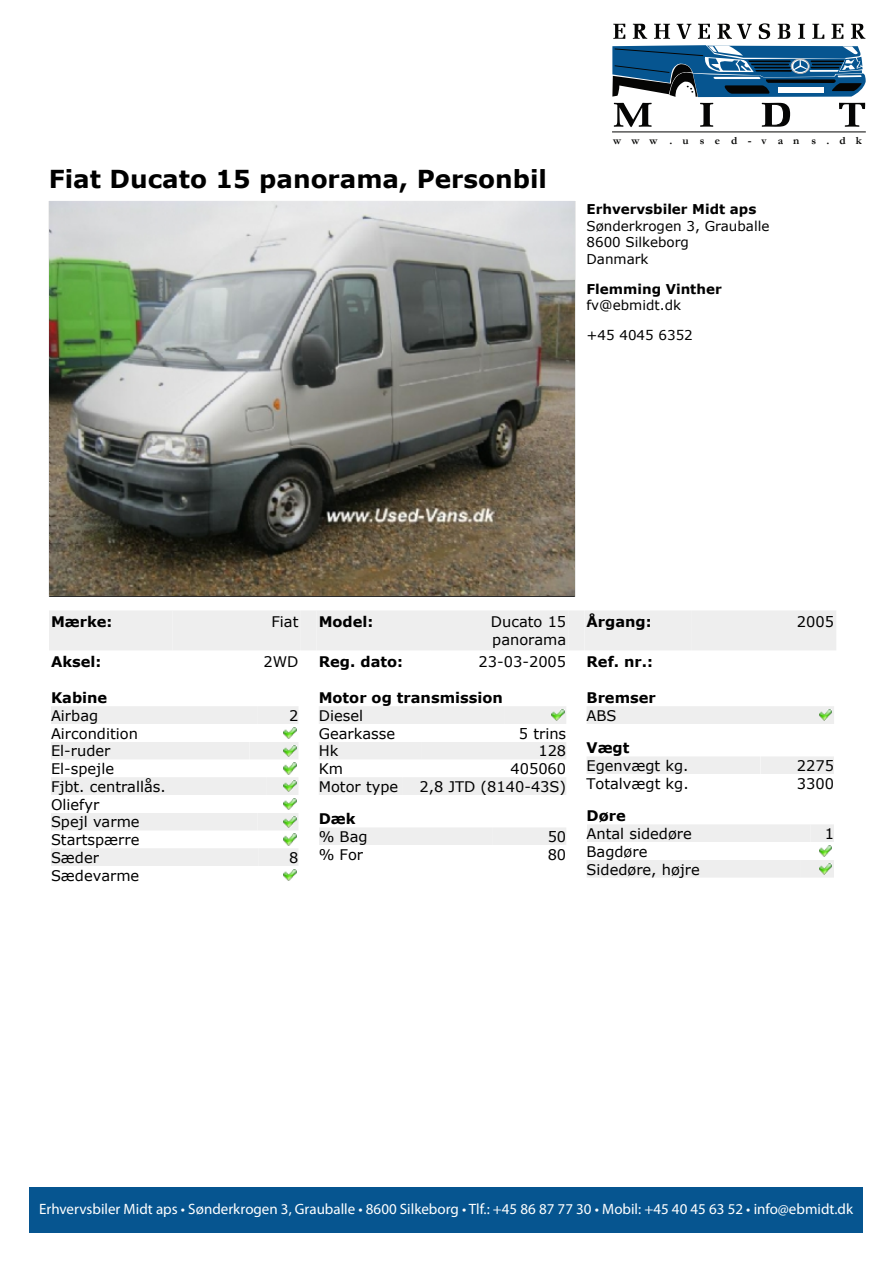
<style>
.page{position:relative;width:893px;height:1263px;background:#fff}
.page>*{position:absolute;margin:0;border:0;box-sizing:border-box;transform-origin:0 0}
.t1{font:700 24.75px "Verdana";color:#000}
.t2{font:15px "Myriad Pro";color:#fff}
.t3{font:14.7px/17.7px "Verdana";color:#000}
.t4{font:700 14.7px "Verdana";color:#000}
.t5{font:13.5px/16.4px "Verdana";color:#000}
.t6{font:700 13.5px "Verdana";color:#000}
.t7{font:700 11.1px "Garamond";letter-spacing:.9em;color:#050504}
</style>
<div class="page">
<svg style="left:613px;top:24px;width:12px;height:15px"></svg>
<svg style="left:633px;top:24px;width:14px;height:15px"></svg>
<svg style="left:654px;top:24px;width:16px;height:15px"></svg>
<svg style="left:677px;top:24px;width:14px;height:15px"></svg>
<svg style="left:698px;top:24px;width:12px;height:15px"></svg>
<svg style="left:759px;top:23px;width:11px;height:16px"></svg>
<svg style="left:798px;top:24px;width:7px;height:15px"></svg>
<svg style="left:812px;top:24px;width:12px;height:15px"></svg>
<svg style="left:831px;top:24px;width:12px;height:15px"></svg>
<svg style="left:851px;top:24px;width:14px;height:15px"></svg>
<svg style="left:614px;top:103px;width:38px;height:24px"></svg>
<svg style="left:700px;top:103px;width:13px;height:24px"></svg>
<svg style="left:762px;top:103px;width:28px;height:24px"></svg>
<svg style="left:839px;top:103px;width:26px;height:24px"></svg>
<svg style="left:612px;top:45px;width:254px;height:52px;background:#36678c"></svg>
<hr style="left:612px;top:131px;width:254px;height:1px;background:#050504">
<svg style="left:717px;top:24px;width:35px;height:15px"></svg>
<svg style="left:778px;top:24px;width:12px;height:15px"></svg>
<div style="left:29px;top:1187px;width:834px;height:46px;background:#065590"></div>
<div style="left:49px;top:610px;width:123px;height:40px;background:#eee"></div>
<div style="left:172px;top:610px;width:129px;height:40px;background:#eee"></div>
<div style="left:301px;top:610px;width:15px;height:40px;background:#eee"></div>
<div style="left:316px;top:610px;width:114px;height:40px;background:#eee"></div>
<div style="left:430px;top:610px;width:138px;height:40px;background:#eee"></div>
<div style="left:568px;top:610px;width:16px;height:40px;background:#eee"></div>
<svg style="left:49px;top:201px;width:527px;height:396px;background:#818277"></svg>
<div style="left:584px;top:610px;width:107px;height:40px;background:#eee"></div>
<div style="left:691px;top:610px;width:145px;height:40px;background:#eee"></div>
<div style="left:51px;top:706px;width:207px;height:18px;background:#eee"></div>
<div style="left:258px;top:706px;width:40px;height:18px;background:#eee"></div>
<svg style="left:284px;top:727px;width:12px;height:11px"></svg>
<div style="left:51px;top:742px;width:199px;height:17px;background:#eee"></div>
<div style="left:250px;top:742px;width:48px;height:17px;background:#eee"></div>
<svg style="left:284px;top:745px;width:12px;height:11px"></svg>
<svg style="left:284px;top:763px;width:12px;height:11px"></svg>
<div style="left:51px;top:777px;width:215px;height:18px;background:#eee"></div>
<div style="left:266px;top:777px;width:32px;height:18px;background:#eee"></div>
<svg style="left:284px;top:780px;width:12px;height:12px"></svg>
<svg style="left:284px;top:798px;width:12px;height:12px"></svg>
<div style="left:51px;top:813px;width:206px;height:17px;background:#eee"></div>
<div style="left:257px;top:813px;width:41px;height:17px;background:#eee"></div>
<svg style="left:284px;top:816px;width:12px;height:11px"></svg>
<svg style="left:284px;top:834px;width:12px;height:11px"></svg>
<div style="left:51px;top:848px;width:207px;height:18px;background:#eee"></div>
<div style="left:258px;top:848px;width:40px;height:18px;background:#eee"></div>
<svg style="left:284px;top:869px;width:12px;height:12px"></svg>
<div style="left:319px;top:706px;width:186px;height:18px;background:#eee"></div>
<div style="left:505px;top:706px;width:61px;height:18px;background:#eee"></div>
<svg style="left:552px;top:709px;width:12px;height:12px"></svg>
<div style="left:319px;top:742px;width:102px;height:17px;background:#eee"></div>
<div style="left:421px;top:742px;width:145px;height:17px;background:#eee"></div>
<div style="left:319px;top:777px;width:84px;height:18px;background:#eee"></div>
<div style="left:403px;top:777px;width:163px;height:18px;background:#eee"></div>
<div style="left:319px;top:827px;width:173px;height:18px;background:#eee"></div>
<div style="left:492px;top:827px;width:74px;height:18px;background:#eee"></div>
<div style="left:587px;top:706px;width:166px;height:18px;background:#eee"></div>
<div style="left:753px;top:706px;width:81px;height:18px;background:#eee"></div>
<svg style="left:819px;top:709px;width:13px;height:12px"></svg>
<div style="left:587px;top:756px;width:173px;height:18px;background:#eee"></div>
<div style="left:760px;top:756px;width:74px;height:18px;background:#eee"></div>
<div style="left:587px;top:824px;width:223px;height:18px;background:#eee"></div>
<div style="left:810px;top:824px;width:24px;height:18px;background:#eee"></div>
<svg style="left:819px;top:845px;width:13px;height:12px"></svg>
<div style="left:587px;top:860px;width:214px;height:18px;background:#eee"></div>
<div style="left:801px;top:860px;width:33px;height:18px;background:#eee"></div>
<svg style="left:819px;top:863px;width:13px;height:11px"></svg>
<h1 class="t1" style="left:49px;top:163px;width:500px">Fiat Ducato 15 panorama, Personbil</h1>
<p class="t7" style="left:613px;top:133px;width:250px">www .used-van s.dk</p>
<p class="t6" style="left:586px;top:201px;width:171px">Erhvervsbiler Midt aps</p>
<p class="t5" style="left:586px;top:217px;width:184px">Sønderkrogen 3, Grauballe<br>8600 Silkeborg<br>Danmark</p>
<p class="t6" style="left:586px;top:280px;width:137px">Flemming Vinther</p>
<p class="t5" style="left:586px;top:296px;width:96px">fv@ebmidt.dk</p>
<p class="t5" style="left:586px;top:326px;width:108px">+45 4045 6352</p>
<p class="t4" style="left:51px;top:613px;width:63px">Mærke:</p>
<p class="t3" style="left:272px;top:613px;width:28px">Fiat</p>
<p class="t4" style="left:319px;top:613px;width:56px">Model:</p>
<p class="t3" style="left:491px;top:613px;width:77px">Ducato 15 panorama</p>
<p class="t4" style="left:587px;top:613px;width:67px">Årgang:</p>
<p class="t3" style="left:797px;top:613px;width:39px">2005</p>
<p class="t4" style="left:51px;top:653px;width:52px">Aksel:</p>
<p class="t3" style="left:263px;top:653px;width:36px">2WD</p>
<p class="t4" style="left:319px;top:653px;width:86px">Reg. dato:</p>
<p class="t3" style="left:479px;top:653px;width:89px">23-03-2005</p>
<p class="t4" style="left:587px;top:653px;width:68px">Ref. nr.:</p>
<p class="t4" style="left:51px;top:688px;width:58px">Kabine</p>
<p class="t3" style="left:51px;top:706px;width:49px">Airbag</p>
<p class="t3" style="left:289px;top:706px;width:11px">2</p>
<p class="t3" style="left:51px;top:724px;width:116px">Aircondition<br>El-ruder<br>El-spejle<br>Fjbt. centrallås.<br>Oliefyr<br>Spejl varme<br>Startspærre<br>Sæder</p>
<p class="t4" style="left:319px;top:688px;width:186px">Motor og transmission</p>
<p class="t3" style="left:319px;top:706px;width:78px">Diesel<br>Gearkasse</p>
<p class="t4" style="left:587px;top:688px;width:71px">Bremser</p>
<p class="t3" style="left:587px;top:706px;width:31px">ABS</p>
<p class="t4" style="left:587px;top:738px;width:44px">Vægt</p>
<p class="t3" style="left:587px;top:756px;width:104px">Egenvægt kg.</p>
<p class="t3" style="left:797px;top:756px;width:39px">2275</p>
<p class="t3" style="left:587px;top:774px;width:104px">Totalvægt kg.</p>
<p class="t3" style="left:797px;top:774px;width:39px">3300</p>
<p class="t4" style="left:587px;top:806px;width:41px">Døre</p>
<p class="t3" style="left:587px;top:824px;width:107px">Antal sidedøre</p>
<p class="t3" style="left:825px;top:824px;width:11px">1</p>
<p class="t3" style="left:587px;top:842px;width:115px">Bagdøre<br>Sidedøre, højre</p>
<p class="t3" style="left:519px;top:724px;width:49px">5 trins</p>
<p class="t3" style="left:319px;top:742px;width:21px">Hk</p>
<p class="t3" style="left:538px;top:742px;width:29px">128</p>
<p class="t3" style="left:319px;top:759px;width:26px">Km</p>
<p class="t3" style="left:510px;top:759px;width:57px">405060</p>
<p class="t3" style="left:319px;top:777px;width:81px">Motor type</p>
<p class="t3" style="left:419px;top:777px;width:148px">2,8 JTD (8140-43S)</p>
<p class="t4" style="left:319px;top:810px;width:38px">Dæk</p>
<p class="t3" style="left:319px;top:827px;width:50px">% Bag</p>
<p class="t3" style="left:548px;top:827px;width:20px">50</p>
<p class="t3" style="left:319px;top:845px;width:46px">% For</p>
<p class="t3" style="left:548px;top:845px;width:20px">80</p>
<p class="t3" style="left:289px;top:848px;width:11px">8</p>
<p class="t3" style="left:51px;top:866px;width:90px">Sædevarme</p>
<p class="t2" style="left:39px;top:1199px;width:815px">Erhvervsbiler Midt aps • Sønderkrogen 3, Grauballe • 8600 Silkeborg • Tlf.: +45 86 87 77 30 • Mobil: +45 40 45 63 52 • info@ebmidt.dk</p>
</div>
